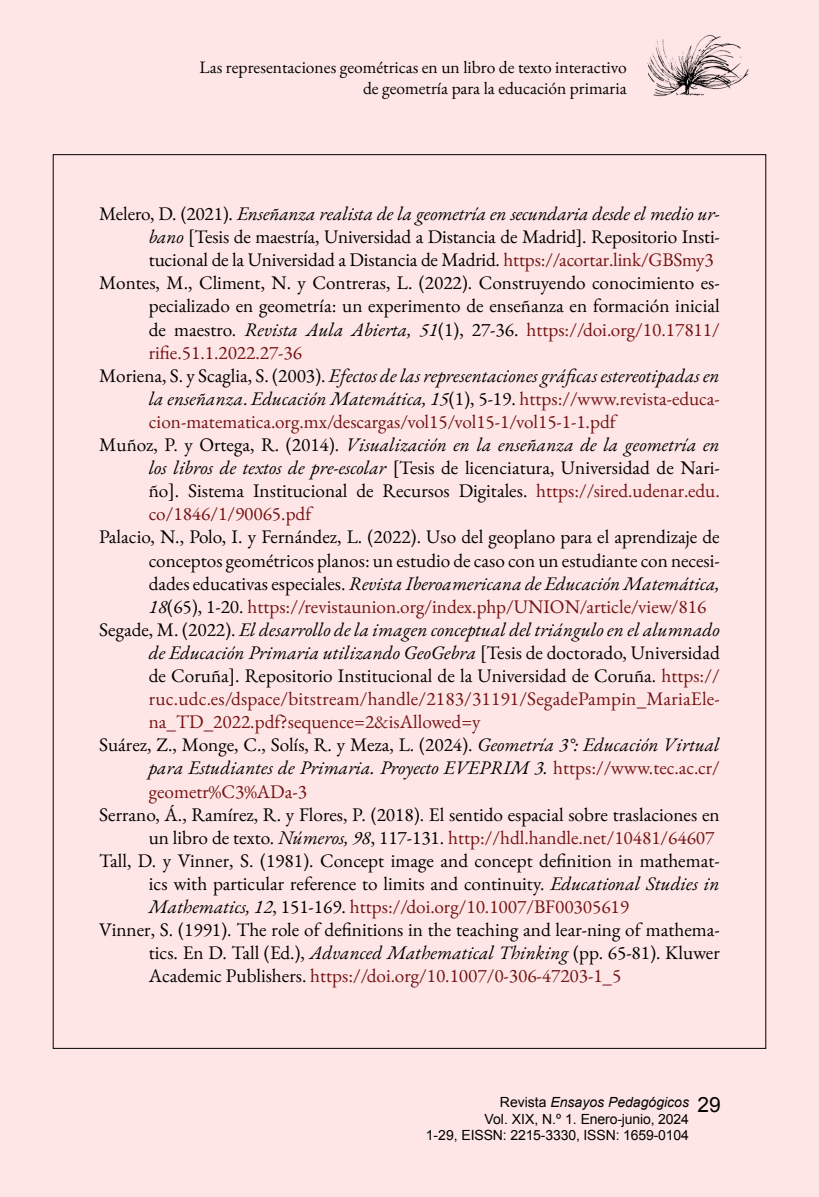
<style>
.page{position:relative;width:819px;height:1197px;background:#ffe6e6}
.page>*{position:absolute;margin:0;border:0;box-sizing:border-box;transform-origin:0 0}
.Bibliografía{font:19.25px/23.1px "EB Garamond";color:#000;text-align:justify}
.Bibliografía-2{font:19.25px/23.1px "EB Garamond";color:#741414;text-align:justify}
.Bibliografía-3{font:italic 19.25px/23.1px "EB Garamond";color:#000;text-align:justify}
.t1{font:17.5px/21px "EB Garamond";color:#000;text-align:right}
.t2{font:14px "Arial";letter-spacing:-.01em;color:#000}
.t3{font:italic 14px "Arial";color:#000}
.s1{font-style:italic}
.s2{color:#741414}
.s3{color:#000}
.s4{font-style:italic;color:#000}
.s5{font-style:normal}
.s6{font-style:normal;color:#741414}
.s7{font-style:normal;font-size:21px}
</style>
<div class="page">
<img style="left:647px;top:35px;width:102px;height:62px">
<p class="t1" style="left:200px;top:57px;width:429px">Las representaciones geométricas en un libro de texto interactivo de geometría para la educación primaria</p>
<p class="Bibliografía" style="left:149px;top:202px;width:572px;text-indent:-50px">Melero, D. (2021). <span class="s1">Enseñanza realista de la geometría en secundaria desde el medio ur&shy;bano</span> [Tesis de maestría, Universidad a Distancia de Madrid]. Repositorio Insti&shy;tucional de la Universidad a Distancia de Madrid. <span class="s2">https://acortar.link/GBSmy3</span></p>
<p class="Bibliografía" style="left:149px;top:271px;width:572px;text-indent:-50px">Montes, M., Climent, N. y Contreras, L. (2022). Construyendo conocimiento es&shy;pecializado en geometría: un experimento de enseñanza en formación inicial de maestro. <span class="s1">Revista Aula Abierta, 51</span>(1), 27-36. <span class="s2">https://doi.org/10.17811/ rifie.51.1.2022.27-36</span></p>
<p class="Bibliografía-2" style="left:149px;top:364px;width:572px;text-indent:-50px"><span class="s3">Moriena, S. y Scaglia, S. (2003).</span> <span class="s4">Efectos de las representaciones gráficas estereotipadas en la enseñanza</span><span class="s3">.</span> <span class="s4">Educación Matemática, 15</span><span class="s3">(1), 5-19.</span> https://www.revista-educa&shy;cion-matematica.org.mx/descargas/vol15/vol15-1/vol15-1-1.pdf</p>
<p class="Bibliografía" style="left:149px;top:433px;width:572px;text-indent:-50px">Muñoz, P. y Ortega, R. (2014). <span class="s1">Visualización en la enseñanza de la geometría en los libros de textos de pre-escolar</span> [Tesis de licenciatura, Universidad de Nari&shy;ño]. Sistema Institucional de Recursos Digitales. <span class="s2">https://sired.udenar.edu. co/1846/1/90065.pdf</span></p>
<p class="Bibliografía" style="left:149px;top:526px;width:573px;text-indent:-50px">Palacio, N., Polo, I. y Fernández, L. (2022). Uso del geoplano para el aprendizaje de conceptos geométricos planos: un estudio de caso con un estudiante con necesi&shy;dades educativas especiales. <span class="s1">Revista Iberoamericana de Educación Matemática, 18</span>(65), 1-20. <span class="s2">https://revistaunion.org/index.php/UNION/article/view/816</span></p>
<p class="Bibliografía-2" style="left:149px;top:618px;width:572px;text-indent:-50px"><span class="s3">Segade, M. (2022).</span> <span class="s4">El desarrollo de la imagen conceptual del triángulo en el alumnado de Educación Primaria utilizando GeoGebra</span> <span class="s3">[Tesis de doctorado, Universidad de Coruña]. Repositorio Institucional de la Universidad de Coruña.</span> https:// ruc.udc.es/dspace/bitstream/handle/2183/31191/SegadePampin_MariaEle&shy;na_TD_2022.pdf?sequence=2&amp;isAllowed=y</p>
<p class="Bibliografía-3" style="left:149px;top:734px;width:572px;text-indent:-50px"><span class="s5">Suárez, Z., Monge, C., Solís, R. y Meza, L. (2024).</span> Geometría 3°: Educación Virtual para Estudiantes de Primaria. Proyecto EVEPRIM 3. <span class="s6">https://www.tec.ac.cr/ geometr%C3%ADa-3</span></p>
<p class="Bibliografía" style="left:99px;top:803px;width:622px;text-align:right">Serrano, Á., Ramírez, R. y Flores, P. (2018). El sentido espacial sobre traslaciones en un libro de texto. <span class="s1">Números, 98</span>, 117-131. <span class="s2">http://hdl.handle.net/10481/64607</span></p>
<p class="Bibliografía" style="left:149px;top:849px;width:572px;text-indent:-50px">Tall, D. y Vinner, S. (1981). Concept image and concept definition in mathemat&shy;ics with particular reference to limits and continuity. <span class="s1">Educational Studies in Mathematics, 12</span>, 151-169. <span class="s2">https://doi.org/10.1007/BF00305619</span></p>
<p class="Bibliografía" style="left:149px;top:918px;width:572px;text-indent:-50px">Vinner, S. (1991). The role of definitions in the teaching and lear-ning of mathema&shy;tics. En D. Tall (Ed.), <span class="s1">Advanced Mathematical Thinking</span> (pp. 65-81). Kluwer Academic Publishers. <span class="s2">https://doi.org/10.1007/0-306-47203-1_5</span></p>
<p class="t3" style="left:500px;top:1093px;width:223px"><span class="s5">Revista</span> Ensayos Pedagógicos <span class="s7">29</span></p>
<p class="t2" style="left:485px;top:1109px;width:206px">Vol. XIX, N.º 1. Enero-junio, 2024</p>
<p class="t2" style="left:426px;top:1126px;width:265px">1-29, EISSN: 2215-3330, ISSN: 1659-0104</p>
</div>
